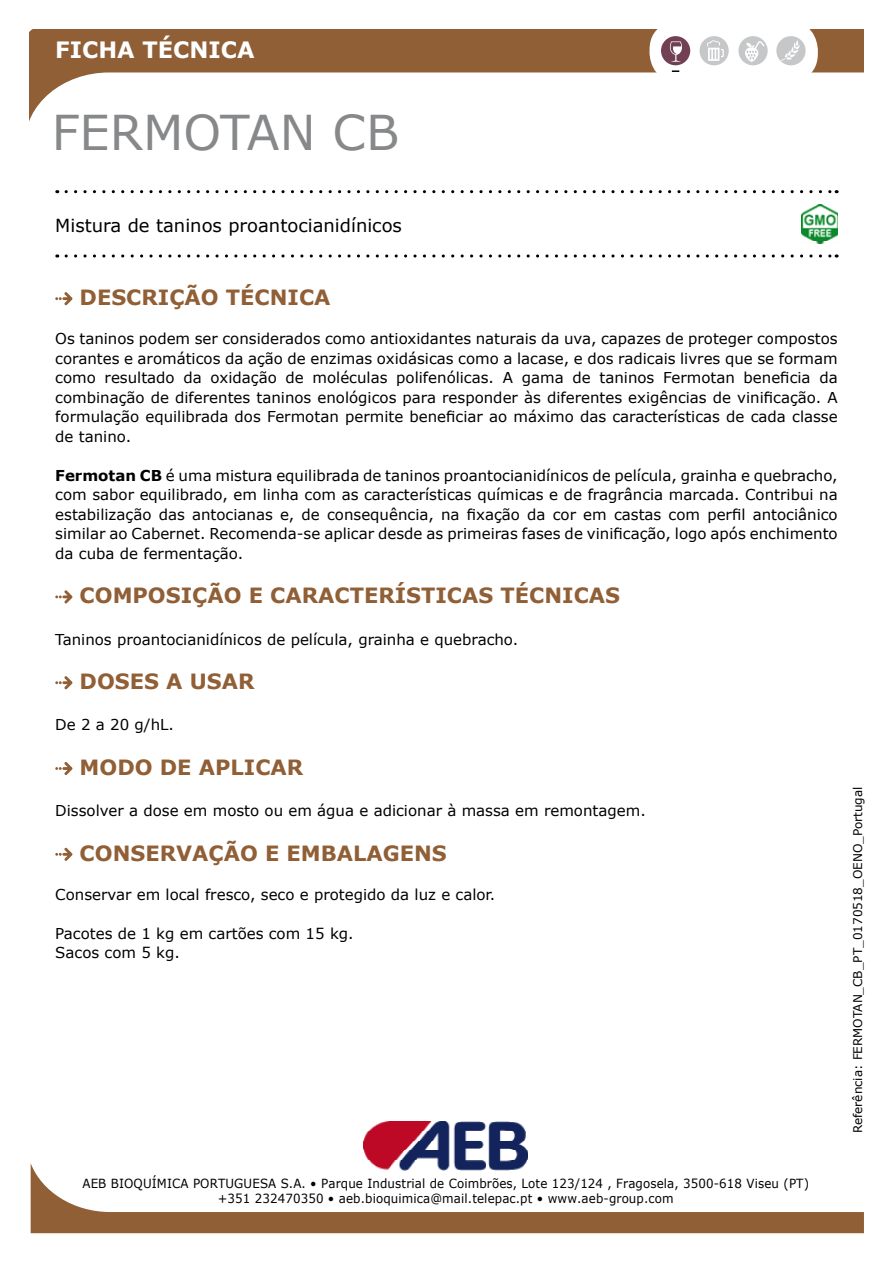
<style>
.page{position:relative;width:893px;height:1263px;background:#fff}
.page>*{position:absolute;margin:0;border:0;box-sizing:border-box;transform-origin:0 0}
.t1{font:48px "Verdana";color:#87888a}
.t2{font:700 22.5px "Verdana";color:#fff}
.t3{font:700 21px "Verdana";color:#905f36}
.t4{font:18px "Verdana";color:#000}
.t5{font:15px/19.5px "Verdana";color:#000;text-align:justify}
.t6{font:12.6px/15.1px "Verdana";letter-spacing:.01em;color:#000;text-align:center;scale:.94 1}
.t7{font:12px "Verdana";color:#000}
.s1{font-weight:700}
</style>
<div class="page">
<svg style="left:66px;top:190px;width:771px;height:3px"></svg>
<svg style="left:66px;top:254px;width:771px;height:4px"></svg>
<img style="left:363px;top:1121px;width:165px;height:42px">
<svg style="left:31px;top:1163px;width:833px;height:70px"></svg>
<svg style="left:30px;top:30px;width:833px;height:89px"></svg>
<svg style="left:649px;top:21px;width:168px;height:61px"></svg>
<div style="left:651px;top:22px;width:167px;height:60px;background:#fff;border-radius:28px"></div>
<svg style="left:671px;top:70px;width:8px;height:2px"></svg>
<div style="left:776px;top:36px;width:30px;height:29px;background:#c6c7c8;border-radius:50%"></div>
<svg style="left:781px;top:40px;width:19px;height:21px"></svg>
<div style="left:738px;top:36px;width:30px;height:29px;background:#c6c7c8;border-radius:50%"></div>
<div style="left:661px;top:36px;width:29px;height:29px;background:#724053;border-radius:50%"></div>
<div style="left:699px;top:36px;width:30px;height:29px;background:#c6c7c8;border-radius:50%"></div>
<svg style="left:707px;top:40px;width:17px;height:21px"></svg>
<svg style="left:670px;top:41px;width:12px;height:21px"></svg>
<svg style="left:745px;top:41px;width:20px;height:21px"></svg>
<svg style="left:55px;top:292px;width:17px;height:13px"></svg>
<svg style="left:55px;top:590px;width:17px;height:13px"></svg>
<svg style="left:55px;top:676px;width:17px;height:13px"></svg>
<svg style="left:55px;top:762px;width:17px;height:13px"></svg>
<svg style="left:55px;top:848px;width:17px;height:13px"></svg>
<img style="left:802px;top:204px;width:36px;height:39px">
<h2 class="t2" style="left:55px;top:34px;width:201px">FICHA TÉCNICA</h2>
<h1 class="t1" style="left:52px;top:100px;width:349px">FERMOTAN CB</h1>
<p class="t4" style="left:55px;top:213px;width:348px">Mistura de taninos proantocianidínicos</p>
<h3 class="t3" style="left:80px;top:283px;width:252px">DESCRIÇÃO TÉCNICA</h3>
<p class="t5" style="left:55px;top:329px;width:784px">Os taninos podem ser considerados como antioxidantes naturais da uva, capazes de proteger compostos corantes e aromáticos da ação de enzimas oxidásicas como a lacase, e dos radicais livres que se formam como resultado da oxidação de moléculas polifenólicas. A gama de taninos Fermotan beneficia da combinação de diferentes taninos enológicos para responder às diferentes exigências de vinificação. A formulação equilibrada dos Fermotan permite beneficiar ao máximo das características de cada classe de tanino.</p>
<p class="t5" style="left:55px;top:465px;width:784px"><span class="s1">Fermotan CB</span> é uma mistura equilibrada de taninos proantocianidínicos de película, grainha e quebracho, com sabor equilibrado, em linha com as características químicas e de fragrância marcada. Contribui na estabilização das antocianas e, de consequência, na fixação da cor em castas com perfil antociânico similar ao Cabernet. Recomenda-se aplicar desde as primeiras fases de vinificação, logo após enchimento da cuba de fermentação.</p>
<h3 class="t3" style="left:80px;top:581px;width:542px">COMPOSIÇÃO E CARACTERÍSTICAS TÉCNICAS</h3>
<p class="t5" style="left:55px;top:629px;width:465px">Taninos proantocianidínicos de película, grainha e quebracho.</p>
<h3 class="t3" style="left:80px;top:667px;width:176px">DOSES A USAR</h3>
<p class="t5" style="left:55px;top:715px;width:120px">De 2 a 20 g/hL.</p>
<h3 class="t3" style="left:80px;top:752px;width:225px">MODO DE APLICAR</h3>
<p class="t5" style="left:55px;top:801px;width:592px">Dissolver a dose em mosto ou em água e adicionar à massa em remontagem.</p>
<h3 class="t3" style="left:80px;top:838px;width:369px">CONSERVAÇÃO E EMBALAGENS</h3>
<p class="t5" style="left:55px;top:884px;width:441px">Conservar em local fresco, seco e protegido da luz e calor.</p>
<p class="t5" style="left:55px;top:923px;width:300px">Pacotes de 1 kg em cartões com 15 kg.<br>Sacos com 5 kg.</p>
<p class="t7" style="left:850px;top:1133px;width:348px;rotate:-90deg">Referência: FERMOTAN_CB_PT_0170518_OENO_Portugal</p>
<p class="t6" style="left:82px;top:1175px;width:774px">AEB BIOQUÍMICA PORTUGUESA S.A. • Parque Industrial de Coimbrões, Lote 123/124 , Fragosela, 3500-618 Viseu (PT) +351 232470350 • aeb.bioquimica@mail.telepac.pt • www.aeb-group.com</p>
</div>
